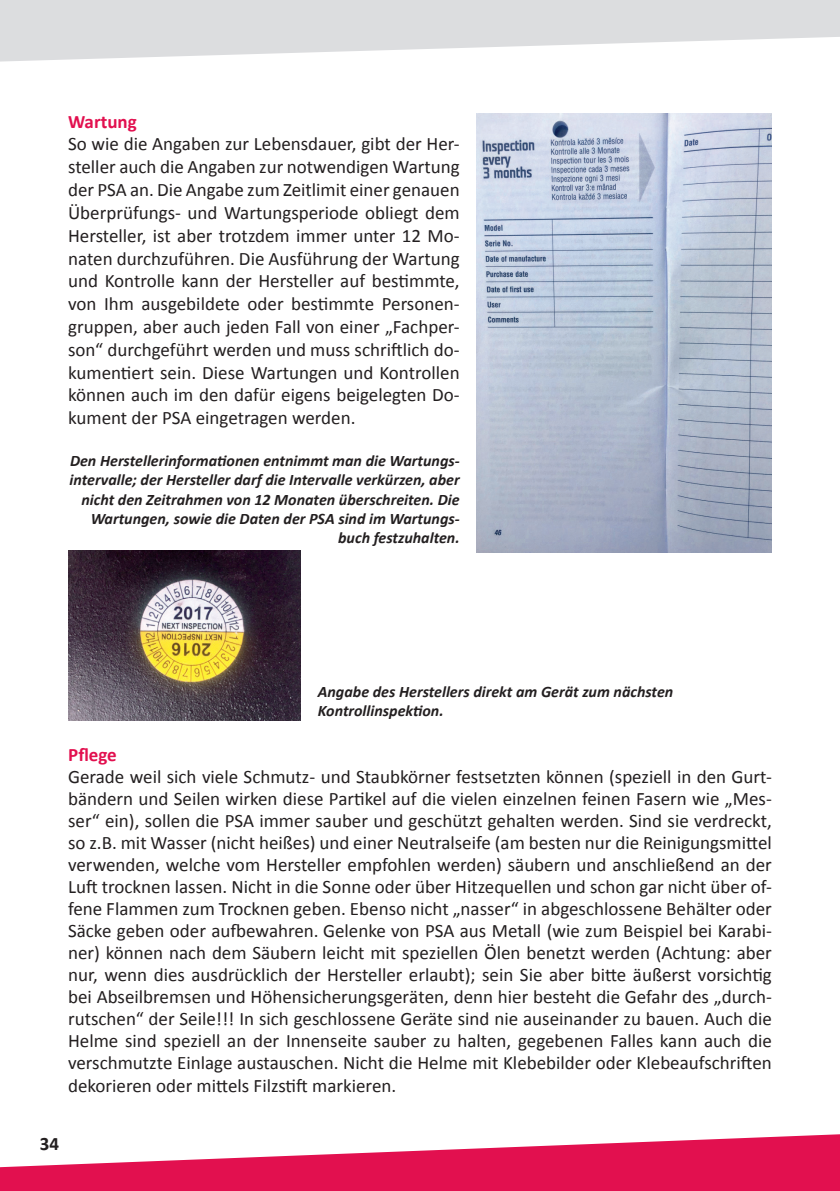
<style>
.page{position:relative;width:840px;height:1191px;background:#fff}
.page>*{position:absolute;margin:0;border:0;box-sizing:border-box;transform-origin:0 0}
.t1{font:19px/22px "Calibri";color:#231f20;text-align:justify}
.t2{font:700 19px "Calibri";color:#e2104f}
.t3{font:700 19px "Calibri";color:#231f20}
.t4{font:italic 700 16px/19.2px "Calibri";color:#231f20;text-align:right}
</style>
<div class="page">
<svg style="left:0;top:1134px;width:839px;height:57px;fill:#e2104f"></svg>
<svg style="left:0;top:0;width:839px;height:62px;fill:#dcdddf"></svg>
<img style="left:476px;top:113px;width:295px;height:440px">
<img style="left:68px;top:550px;width:232px;height:170px">
<p class="t2" style="left:68px;top:110px;width:70px">Wartung</p>
<p class="t1" style="left:68px;top:132px;width:393px;line-height:22.8px">So wie die Angaben zur Lebensdauer, gibt der Her&shy;steller auch die Angaben zur notwendigen Wartung der PSA an. Die Angabe zum Zeitlimit einer genauen Überprüfungs- und Wartungsperiode obliegt dem Hersteller, ist aber trotzdem immer unter 12 Mo&shy;naten durchzuführen. Die Ausführung der Wartung und Kontrolle kann der Hersteller auf bestimmte, von Ihm ausgebildete oder bestimmte Personen&shy;gruppen, aber auch jeden Fall von einer „Fachper&shy;son“ durchgeführt werden und muss schriftlich do&shy;kumentiert sein. Diese Wartungen und Kontrollen können auch im den dafür eigens beigelegten Do&shy;kument der PSA eingetragen werden.</p>
<p class="t4" style="left:69px;top:450px;width:391px">Den Herstellerinformationen entnimmt man die Wartungs&shy;intervalle; der Hersteller darf die Intervalle verkürzen, aber nicht den Zeitrahmen von 12 Monaten überschreiten. Die Wartungen, sowie die Daten der PSA sind im Wartungs&shy;buch festzuhalten.</p>
<p class="t4" style="left:317px;top:681px;width:357px;text-align:left">Angabe des Herstellers direkt am Gerät zum nächsten<br>Kontrollinspektion.</p>
<p class="t2" style="left:68px;top:742px;width:50px">Pflege</p>
<p class="t1" style="left:68px;top:764px;width:705px">Gerade weil sich viele Schmutz- und Staubkörner festsetzten können (speziell in den Gurt&shy;bändern und Seilen wirken diese Partikel auf die vielen einzelnen feinen Fasern wie „Mes&shy;ser“ ein), sollen die PSA immer sauber und geschützt gehalten werden. Sind sie verdreckt, so z.B. mit Wasser (nicht heißes) und einer Neutralseife (am besten nur die Reinigungsmittel verwenden, welche vom Hersteller empfohlen werden) säubern und anschließend an der Luft trocknen lassen. Nicht in die Sonne oder über Hitzequellen und schon gar nicht über of&shy;fene Flammen zum Trocknen geben. Ebenso nicht „nasser“ in abgeschlossene Behälter oder Säcke geben oder aufbewahren. Gelenke von PSA aus Metall (wie zum Beispiel bei Karabi&shy;ner) können nach dem Säubern leicht mit speziellen Ölen benetzt werden (Achtung: aber nur, wenn dies ausdrücklich der Hersteller erlaubt); sein Sie aber bitte äußerst vorsichtig bei Abseilbremsen und Höhensicherungsgeräten, denn hier besteht die Gefahr des „durch&shy;rutschen“ der Seile!!! In sich geschlossene Geräte sind nie auseinander zu bauen. Auch die Helme sind speziell an der Innenseite sauber zu halten, gegebenen Falles kann auch die verschmutzte Einlage austauschen. Nicht die Helme mit Klebebilder oder Klebeaufschriften dekorieren oder mittels Filzstift markieren.</p>
<p class="t3" style="left:40px;top:1131px;width:21px">34</p>
</div>
